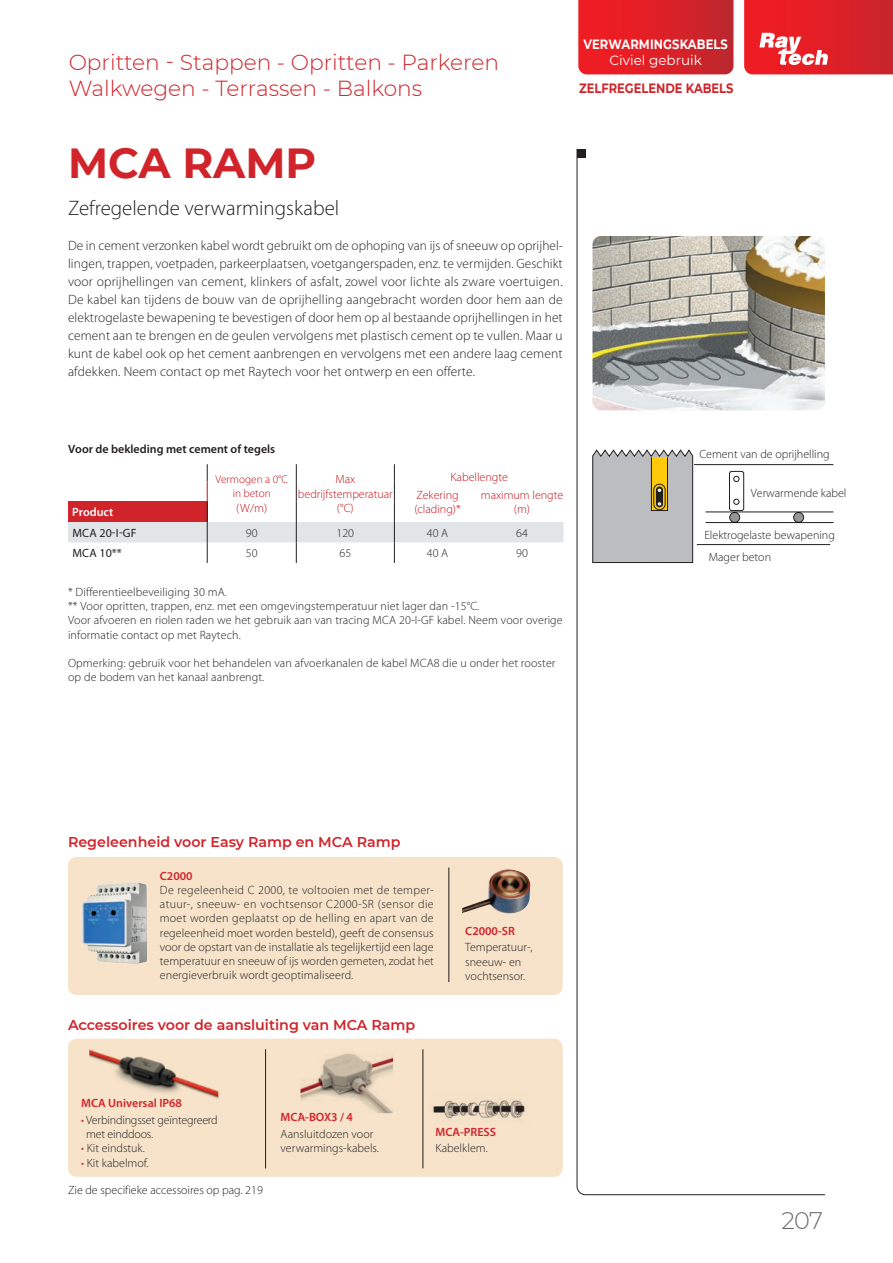
<style>
.page{position:relative;width:893px;height:1263px;background:#fff}
.page>*{position:absolute;margin:0;border:0;box-sizing:border-box;transform-origin:0 0}
.TITOLO_28{font:700 42px "Montserrat";color:#d1232a}
.t1{font:300 24px "Montserrat";color:#6c6d70}
.t2{font:300 21.75px "Montserrat";color:#d1232a}
.Sottotitolo_16int{font:300 21px "Myriad Pro";color:#231f20}
.t3{font:600 14.25px "Montserrat";color:#d1232a}
.TESTO_9_12{font:300 13.5px/18px "Myriad Pro";letter-spacing:.01em;color:#231f20;text-align:justify}
.t4{font:700 13.5px "Montserrat";color:#d1232a;scale:.85 1}
.t5{font:700 13.5px "Montserrat";letter-spacing:.01em;color:#fff;scale:.85 1}
.t6{font:13.5px "Montserrat";color:#fff}
.DIDA_testo_8{font:300 12px/14.2px "Myriad Pro";color:#231f20}
.TestoING{font:300 12px/14.2px "Myriad Pro";letter-spacing:.01em;color:#231f20}
.t7{font:300 12px/14.2px "Myriad Pro";color:#c4121a}
.Normale{font:300 12px "Myriad Pro";color:#231f20}
.DIDA_semi_red{font:600 12px "Myriad Pro";color:#d1232a}
.testo{font:600 12px "Myriad Pro";color:#231f20}
.t8{font:12px "Myriad Pro";letter-spacing:.02em;color:#231f20}
.t9{font:600 12px "Myriad Pro";color:#fff}
.DIDA_testo_8-2{font:600 12px "Myriad Pro";color:#d1232a}
.t10{font:300 11.25px "Myriad Pro";color:#c4121a}
.s1{color:#d1232a}
</style>
<div class="page">
<svg style="left:578px;top:0;width:155px;height:74px;background:#db2127"></svg>
<svg style="left:577px;top:148px;width:248px;height:1047px"></svg>
<svg style="left:744px;top:0;width:149px;height:74px;background:#e13036"></svg>
<div style="left:68px;top:1039px;width:495px;height:138px;background:#f6e3ca;border-radius:9px"></div>
<svg style="left:68px;top:464px;width:496px;height:99px"></svg>
<img style="left:89px;top:1038px;width:129px;height:61px">
<img style="left:433px;top:1099px;width:92px;height:21px">
<hr style="left:423px;top:1049px;width:1px;height:119px;background:#231f20">
<hr style="left:265px;top:1049px;width:1px;height:119px;background:#231f20">
<img style="left:592px;top:236px;width:233px;height:174px">
<hr style="left:697px;top:544px;width:133px;height:1px;background:#231f20">
<hr style="left:694px;top:464px;width:139px;height:1px;background:#231f20">
<div style="left:68px;top:857px;width:495px;height:138px;background:#f6e3ca;border-radius:9px"></div>
<img style="left:462px;top:869px;width:69px;height:45px">
<img style="left:82px;top:882px;width:65px;height:82px">
<hr style="left:449px;top:867px;width:1px;height:115px;background:#231f20">
<img style="left:300px;top:1053px;width:93px;height:60px">
<svg style="left:592px;top:449px;width:101px;height:114px;background:#b7b5ad"></svg>
<hr style="left:705px;top:511px;width:128px;height:1px;background:#231f20">
<hr style="left:705px;top:522px;width:128px;height:1px;background:#231f20">
<div style="left:730px;top:512px;width:10px;height:10px;background:#939598;border-radius:50%"></div>
<div style="left:729px;top:512px;width:11px;height:11px;border:1px solid #231f20;border-radius:50%"></div>
<div style="left:794px;top:512px;width:10px;height:10px;background:#939598;border-radius:50%"></div>
<div style="left:793px;top:512px;width:11px;height:11px;border:1px solid #231f20;border-radius:50%"></div>
<div style="left:729px;top:471px;width:15px;height:40px;border:1px solid #231f20;border-radius:2px"></div>
<svg style="left:733px;top:476px;width:6px;height:6px"></svg>
<svg style="left:733px;top:499px;width:6px;height:6px"></svg>
<p class="t2" style="left:69px;top:48px;width:432px">Opritten - Stappen - Opritten - Parkeren</p>
<p class="t2" style="left:69px;top:73px;width:355px">Walkwegen - Terrassen - Balkons</p>
<p class="t5" style="left:584px;top:34px;width:171px">VERWARMINGSKABELS</p>
<p class="t6" style="left:609px;top:51px;width:94px">Civiel gebruik</p>
<p class="t4" style="left:579px;top:79px;width:183px">ZELFREGELENDE KABELS</p>
<p class="TITOLO_28" style="left:68px;top:133px;width:250px">MCA RAMP</p>
<p class="Sottotitolo_16int" style="left:68px;top:195px;width:273px">Zefregelende verwarmingskabel</p>
<p class="TESTO_9_12" style="left:68px;top:236px;width:496px">De in cement verzonken kabel wordt gebruikt om de ophoping van ijs of sneeuw op oprijhel&shy;lingen, trappen, voetpaden, parkeerplaatsen, voetgangerspaden, enz. te vermijden. Geschikt voor oprijhellingen van cement, klinkers of asfalt, zowel voor lichte als zware voertuigen.<br>De kabel kan tijdens de bouw van de oprijhelling aangebracht worden door hem aan de elektrogelaste bewapening te bevestigen of door hem op al bestaande oprijhellingen in het cement aan te brengen en de geulen vervolgens met plastisch cement op te vullen. Maar u kunt de kabel ook op het cement aanbrengen en vervolgens met een andere laag cement afdekken. Neem contact op met Raytech voor het ontwerp en een offerte.</p>
<p class="testo" style="left:68px;top:441px;width:209px">Voor de bekleding met cement of tegels</p>
<p class="t7" style="left:450px;top:470px;width:59px">Kabellengte</p>
<p class="t7" style="left:414px;top:488px;width:48px">Zekering (clading)*</p>
<p class="t7" style="left:481px;top:488px;width:84px">maximum lengte</p>
<p class="t7" style="left:335px;top:472px;width:22px">Max</p>
<p class="t7" style="left:298px;top:486px;width:96px">bedrijfstemperatuar</p>
<p class="t7" style="left:337px;top:501px;width:18px">(°C)</p>
<p class="t10" style="left:216px;top:473px;width:74px">Vermogen a 0°C</p>
<p class="t10" style="left:233px;top:487px;width:39px">in beton</p>
<p class="t7" style="left:236px;top:500px;width:33px">(W/m)</p>
<p class="t9" style="left:72px;top:505px;width:43px">Product</p>
<p class="t7" style="left:514px;top:502px;width:18px">(m)</p>
<p class="t8" style="left:72px;top:525px;width:66px">MCA 20-I-GF</p>
<p class="DIDA_testo_8" style="left:246px;top:525px;width:13px">90</p>
<p class="DIDA_testo_8" style="left:337px;top:525px;width:19px">120</p>
<p class="DIDA_testo_8" style="left:427px;top:525px;width:23px">40 A</p>
<p class="DIDA_testo_8" style="left:516px;top:525px;width:13px">64</p>
<p class="t8" style="left:72px;top:546px;width:51px">MCA 10**</p>
<p class="DIDA_testo_8" style="left:246px;top:546px;width:13px">50</p>
<p class="DIDA_testo_8" style="left:339px;top:546px;width:13px">65</p>
<p class="DIDA_testo_8" style="left:427px;top:546px;width:23px">40 A</p>
<p class="DIDA_testo_8" style="left:516px;top:546px;width:13px">90</p>
<p class="TestoING" style="left:68px;top:585px;width:160px">* Differentieelbeveiliging 30 mA.</p>
<p class="TestoING" style="left:68px;top:599px;width:413px">** Voor opritten, trappen, enz. met een omgevingstemperatuur niet lager dan -15°C.</p>
<p class="TestoING" style="left:68px;top:613px;width:496px">Voor afvoeren en riolen raden we het gebruik aan van tracing MCA 20-I-GF kabel. Neem voor overige informatie contact op met Raytech.</p>
<p class="TestoING" style="left:68px;top:656px;width:489px">Opmerking: gebruik voor het behandelen van afvoerkanalen de kabel MCA8 die u onder het rooster op de bodem van het kanaal aanbrengt.</p>
<p class="DIDA_testo_8" style="left:699px;top:447px;width:132px">Cement van de oprijhelling</p>
<p class="Normale" style="left:751px;top:485px;width:97px">Verwarmende kabel</p>
<p class="Normale" style="left:704px;top:528px;width:132px">Elektrogelaste bewapening</p>
<p class="Normale" style="left:709px;top:550px;width:64px">Mager beton</p>
<p class="t3" style="left:68px;top:832px;width:334px">Regeleenheid voor Easy Ramp en MCA Ramp</p>
<p class="DIDA_testo_8-2" style="left:160px;top:868px;width:34px">C2000</p>
<p class="DIDA_testo_8" style="left:160px;top:883px;width:275px;text-align:justify">De regeleenheid C 2000, te voltooien met de temper&shy;atuur-, sneeuw- en vochtsensor C2000-SR (sensor die moet worden geplaatst op de helling en apart van de regeleenheid moet worden besteld), geeft de consensus voor de opstart van de installatie als tegelijkertijd een lage temperatuur en sneeuw of ijs worden gemeten, zodat het energieverbruik wordt geoptimaliseerd.</p>
<p class="t3" style="left:68px;top:1015px;width:349px">Accessoires voor de aansluiting van MCA Ramp</p>
<p class="DIDA_semi_red" style="left:465px;top:923px;width:51px">C2000-SR</p>
<p class="DIDA_testo_8" style="left:465px;top:940px;width:69px">Temperatuur-, sneeuw- en</p>
<p class="DIDA_testo_8" style="left:465px;top:969px;width:61px">vochtsensor.</p>
<p class="DIDA_semi_red" style="left:81px;top:1096px;width:102px">MCA Universal IP68</p>
<p class="DIDA_testo_8" style="left:86px;top:1112px;width:133px;text-indent:-5px"><span class="s1">•</span> Verbindingsset geïntegreerd met einddoos.</p>
<p class="DIDA_testo_8" style="left:81px;top:1141px;width:65px"><span class="s1">•</span> Kit eindstuk.</p>
<p class="DIDA_testo_8" style="left:81px;top:1155px;width:69px"><span class="s1">•</span> Kit kabelmof.</p>
<p class="DIDA_testo_8" style="left:68px;top:1183px;width:196px">Zie de specifieke accessoires op pag. 219</p>
<p class="DIDA_semi_red" style="left:281px;top:1109px;width:74px">MCA-BOX3 / 4</p>
<p class="DIDA_testo_8" style="left:281px;top:1126px;width:100px">Aansluitdozen voor verwarmings-kabels.</p>
<p class="DIDA_semi_red" style="left:435px;top:1124px;width:62px">MCA-PRESS</p>
<p class="DIDA_testo_8" style="left:435px;top:1141px;width:54px">Kabelklem.</p>
<h2 class="t1" style="left:781px;top:1204px;width:43px">207</h2>
</div>
